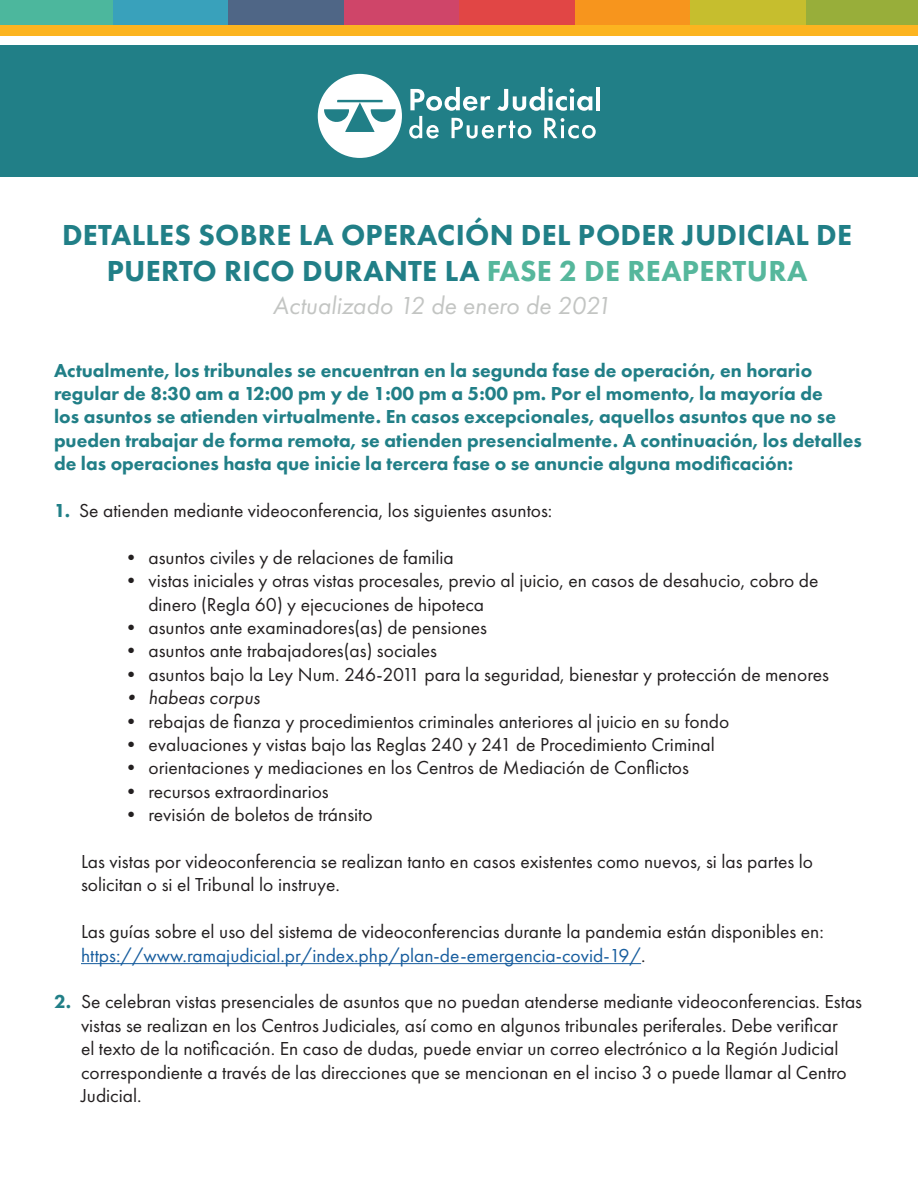
<style>
.page{position:relative;width:918px;height:1188px;background:#fff}
.page>*{position:absolute;margin:0;border:0;box-sizing:border-box;transform-origin:0 0}
.t1{font:800 30px/36px "Futura PT";letter-spacing:.01em;color:#217f87;text-align:center}
.t2{font:italic 25.5px "Futura PT";color:#c3c5c3}
.t3{font:19.5px/23.4px "Futura PT";color:#231f20}
.t4{font:800 19.5px/23.4px "Futura PT";color:#217f87}
.t5{font:italic 19.5px "Futura PT";color:#231f20}
.s1{color:#56b79c}
.s2{font-weight:800;color:#217f87}
.s3{color:#175d9e}
</style>
<div class="page">
<hr style="left:81px;top:963px;width:560px;height:1px;background:#175d9e">
<div style="left:806px;top:0;width:112px;height:28px;background:#98ae3a"></div>
<div style="left:690px;top:0;width:116px;height:28px;background:#c6be2e"></div>
<div style="left:575px;top:0;width:115px;height:28px;background:#f7951d"></div>
<div style="left:459px;top:0;width:116px;height:28px;background:#e14645"></div>
<div style="left:343px;top:0;width:116px;height:28px;background:#cf4569"></div>
<div style="left:228px;top:0;width:115px;height:28px;background:#4f6686"></div>
<div style="left:112px;top:0;width:116px;height:28px;background:#39a1bb"></div>
<div style="left:0;top:0;width:112px;height:28px;background:#4cb79d"></div>
<div style="left:0;top:25px;width:918px;height:11px;background:#fcb420"></div>
<div style="left:0;top:46px;width:918px;height:131px;background:#217f87"></div>
<svg style="left:318px;top:74px;width:84px;height:84px"></svg>
<svg style="left:409px;top:87px;width:187px;height:52px"></svg>
<hr style="left:596px;top:87px;width:4px;height:23px;background:#fff">
<p class="t1" style="left:62px;top:216px;width:792px">DETALLES SOBRE LA OPERACIÓN DEL PODER JUDICIAL DE<br>PUERTO RICO DURANTE LA <span class="s1">FASE 2 DE REAPERTURA</span></p>
<p class="t2" style="left:273px;top:291px;width:339px">Actualizado 12 de enero de 2021</p>
<p class="t4" style="left:54px;top:358px;width:809px">Actualmente, los tribunales se encuentran en la segunda fase de operación, en horario regular de 8:30 am a 12:00 pm y de 1:00 pm a 5:00 pm. Por el momento, la mayoría de<br>los asuntos se atienden virtualmente. En casos excepcionales, aquellos asuntos que no se pueden trabajar de forma remota, se atienden presencialmente. A continuación, los detalles de las operaciones hasta que inicie la tercera fase o se anuncie alguna modificación:</p>
<p class="t3" style="left:54px;top:499px;width:500px"><span class="s2">1.</span> Se atienden mediante videoconferencia, los siguientes asuntos:</p>
<p class="t3" style="left:122px;top:546px;width:334px">• asuntos civiles y de relaciones de familia</p>
<p class="t3" style="left:148px;top:569px;width:672px;text-indent:-27px">• vistas iniciales y otras vistas procesales, previo al juicio, en casos de desahucio, cobro de dinero (Regla 60) y ejecuciones de hipoteca</p>
<p class="t3" style="left:122px;top:616px;width:367px">• asuntos ante examinadores(as) de pensiones</p>
<p class="t3" style="left:122px;top:639px;width:317px">• asuntos ante trabajadores(as) sociales</p>
<p class="t3" style="left:122px;top:663px;width:709px">• asuntos bajo la Ley Num. 246-2011 para la seguridad, bienestar y protección de menores</p>
<p class="t5" style="left:122px;top:686px;width:140px">• habeas corpus</p>
<p class="t3" style="left:122px;top:709px;width:609px">• rebajas de fianza y procedimientos criminales anteriores al juicio en su fondo</p>
<p class="t3" style="left:122px;top:733px;width:595px">• evaluaciones y vistas bajo las Reglas 240 y 241 de Procedimiento Criminal</p>
<p class="t3" style="left:122px;top:756px;width:569px">• orientaciones y mediaciones en los Centros de Mediación de Conflictos</p>
<p class="t3" style="left:122px;top:780px;width:209px">• recursos extraordinarios</p>
<p class="t3" style="left:122px;top:803px;width:253px">• revisión de boletos de tránsito</p>
<p class="t3" style="left:81px;top:850px;width:734px">Las vistas por videoconferencia se realizan tanto en casos existentes como nuevos, si las partes lo solicitan o si el Tribunal lo instruye.</p>
<p class="t3" style="left:81px;top:920px;width:744px">Las guías sobre el uso del sistema de videoconferencias durante la pandemia están disponibles en: <span class="s3">https://www.ramajudicial.pr/index.php/plan-de-emergencia-covid-19/</span>.</p>
<p class="t3" style="left:81px;top:990px;width:783px;text-indent:-27px"><span class="s2">2.</span> Se celebran vistas presenciales de asuntos que no puedan atenderse mediante videoconferencias. Estas vistas se realizan en los Centros Judiciales, así como en algunos tribunales periferales. Debe verificar<br>el texto de la notificación. En caso de dudas, puede enviar un correo electrónico a la Región Judicial correspondiente a través de las direcciones que se mencionan en el inciso 3 o puede llamar al Centro Judicial.</p>
</div>
